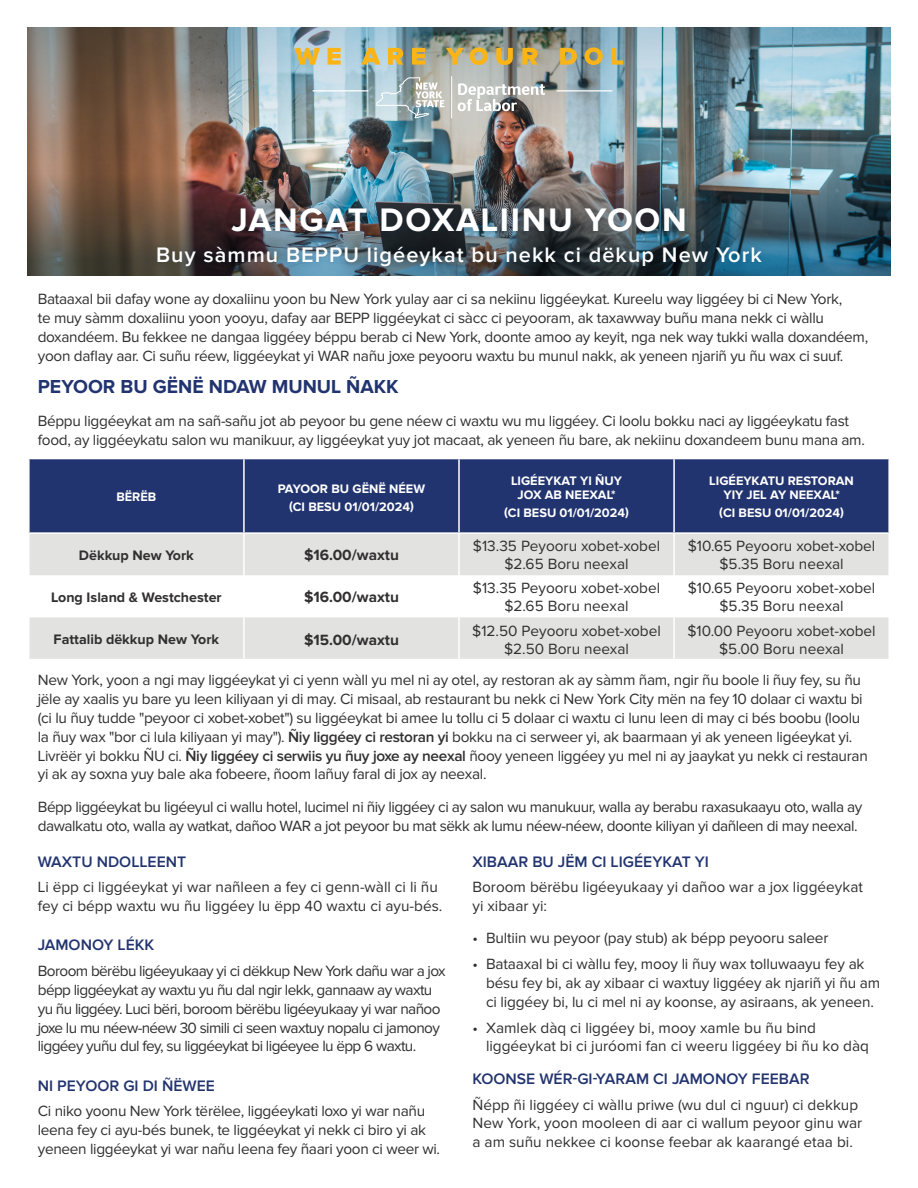
<style>
.page{position:relative;width:918px;height:1188px;background:#fff}
.page>*{position:absolute;margin:0;border:0;box-sizing:border-box;transform-origin:0 0}
.Fact_Sheet_Headline{font:700 33.75px "Proxima Nova";letter-spacing:.05em;color:#fff}
.Fact_Sheet_Headline-2{font:600 21.75px "Proxima Nova";letter-spacing:.05em;color:#fff}
.Body_Copy{font:700 19.5px "Proxima Nova";color:#22346f}
.Section_By-line{font:600 15.75px "Proxima Nova";color:#22346f}
.Body_Copy-2{font:15.3px/18.9px "Proxima Nova";letter-spacing:-.02em;color:#312f30}
.Body_Copy-3{font:15.3px/18px "Proxima Nova";color:#312f30;text-align:center}
.Body_Copy-4{font:15.3px/18.9px "Proxima Nova";letter-spacing:-.04em;color:#312f30}
.Body_Copy-5{font:700 15.3px "Proxima Nova";color:#312f30}
.Body_Copy-6{font:700 14.25px "Proxima Nova";color:#312f30}
.Table_header{font:700 12.75px/13.5px "Proxima Nova";color:#fff;text-align:center}
.s1{font-weight:600}
</style>
<div class="page">
<img style="left:27px;top:162px;width:864px;height:12px">
<img style="left:27px;top:27px;width:864px;height:135px">
<img style="left:27px;top:174px;width:864px;height:102px">
<div style="left:152px;top:203px;width:615px;height:69px;background:#002953;opacity:.2"></div>
<hr style="left:557px;top:90px;width:55px;height:1px;background:#fff">
<hr style="left:312px;top:90px;width:56px;height:1px;background:#fff">
<svg style="left:295px;top:48px;width:25px;height:17px"></svg>
<svg style="left:328px;top:48px;width:13px;height:17px"></svg>
<svg style="left:361px;top:48px;width:20px;height:17px"></svg>
<svg style="left:388px;top:48px;width:15px;height:17px"></svg>
<svg style="left:412px;top:48px;width:13px;height:17px"></svg>
<svg style="left:446px;top:48px;width:18px;height:17px"></svg>
<svg style="left:470px;top:48px;width:18px;height:17px"></svg>
<svg style="left:496px;top:48px;width:17px;height:17px"></svg>
<svg style="left:522px;top:48px;width:16px;height:17px"></svg>
<svg style="left:560px;top:48px;width:17px;height:17px"></svg>
<svg style="left:585px;top:48px;width:18px;height:17px"></svg>
<svg style="left:611px;top:48px;width:12px;height:17px"></svg>
<svg style="left:458px;top:83px;width:87px;height:28px"></svg>
<hr style="left:451px;top:76px;width:1px;height:43px;background:#fff">
<svg style="left:376px;top:77px;width:69px;height:41px;background:#b3c0c2"></svg>
<div style="left:30px;top:459px;width:858px;height:73px;background:#22346f"></div>
<svg style="left:30px;top:534px;width:858px;height:125px;fill:#e2e2e1"></svg>
<hr style="left:243px;top:459px;width:2px;height:73px;background:#fff">
<hr style="left:458px;top:459px;width:2px;height:73px;background:#fff">
<hr style="left:673px;top:459px;width:2px;height:73px;background:#fff">
<hr style="left:243px;top:534px;width:2px;height:41px;background:#fff">
<hr style="left:458px;top:534px;width:2px;height:41px;background:#fff">
<hr style="left:673px;top:534px;width:2px;height:41px;background:#fff">
<hr style="left:243px;top:575px;width:2px;height:42px;background:#fff">
<hr style="left:458px;top:575px;width:2px;height:42px;background:#fff">
<hr style="left:673px;top:575px;width:2px;height:42px;background:#fff">
<hr style="left:243px;top:617px;width:2px;height:42px;background:#fff">
<hr style="left:458px;top:617px;width:2px;height:42px;background:#fff">
<hr style="left:673px;top:617px;width:2px;height:42px;background:#fff">
<p class="Fact_Sheet_Headline" style="left:231px;top:204px;width:457px">JANGAT DOXALIINU YOON</p>
<p class="Fact_Sheet_Headline-2" style="left:156px;top:242px;width:607px">Buy sàmmu BEPPU ligéeykat bu nekk ci dëkup New York</p>
<p class="Body_Copy-2" style="left:38px;top:290px;width:832px">Bataaxal bii dafay wone ay doxaliinu yoon bu New York yulay aar ci sa nekiinu liggéeykat. Kureelu way liggéey bi ci New York,<br>te muy sàmm doxaliinu yoon yooyu, dafay aar BEPP liggéeykat ci sàcc ci peyooram, ak taxawway buñu mana nekk ci wàllu doxandéem. Bu fekkee ne dangaa liggéey béppu berab ci New York, doonte amoo ay keyit, nga nek way tukki walla doxandéem, yoon daflay aar. Ci suñu réew, liggéeykat yi WAR nañu joxe peyooru waxtu bu munul nakk, ak yeneen njariñ yu ñu wax ci suuf.</p>
<p class="Body_Copy" style="left:38px;top:378px;width:362px">PEYOOR BU GËNË NDAW MUNUL ÑAKK</p>
<p class="Body_Copy-2" style="left:38px;top:412px;width:829px">Béppu liggéeykat am na sañ-sañu jot ab peyoor bu gene néew ci waxtu wu mu liggéey. Ci loolu bokku naci ay liggéeykatu fast food, ay liggéeykatu salon wu manikuur, ay liggéeykat yuy jot macaat, ak yeneen ñu bare, ak nekiinu doxandeem bunu mana am.</p>
<p class="Table_header" style="left:116px;top:490px;width:41px">BËRËB</p>
<p class="Table_header" style="left:278px;top:482px;width:149px">PAYOOR BU GËNË NÉEW</p>
<p class="Table_header" style="left:289px;top:500px;width:126px">(CI BESU 01/01/2024)</p>
<p class="Table_header" style="left:511px;top:475px;width:112px">LIGÉEYKAT YI ÑUY<br>JOX AB NEEXAL*</p>
<p class="Table_header" style="left:504px;top:506px;width:126px">(CI BESU 01/01/2024)</p>
<p class="Table_header" style="left:709px;top:475px;width:146px">LIGÉEYKATU RESTORAN<br>YIY JEL AY NEEXAL*</p>
<p class="Table_header" style="left:719px;top:506px;width:126px">(CI BESU 01/01/2024)</p>
<p class="Body_Copy-6" style="left:79px;top:549px;width:116px">Dëkkup New York</p>
<p class="Body_Copy-5" style="left:304px;top:548px;width:96px">$16.00/waxtu</p>
<p class="Body_Copy-3" style="left:473px;top:538px;width:189px">$13.35 Peyooru xobet-xobel $2.65 Boru neexal</p>
<p class="Body_Copy-3" style="left:688px;top:538px;width:189px">$10.65 Peyooru xobet-xobel $5.35 Boru neexal</p>
<p class="Body_Copy-6" style="left:51px;top:591px;width:172px">Long Island &amp; Westchester</p>
<p class="Body_Copy-5" style="left:304px;top:590px;width:96px">$16.00/waxtu</p>
<p class="Body_Copy-3" style="left:473px;top:580px;width:189px">$13.35 Peyooru xobet-xobel $2.65 Boru neexal</p>
<p class="Body_Copy-3" style="left:688px;top:580px;width:189px">$10.65 Peyooru xobet-xobel $5.35 Boru neexal</p>
<p class="Body_Copy-6" style="left:54px;top:633px;width:167px">Fattalib dëkkup New York</p>
<p class="Body_Copy-5" style="left:304px;top:632px;width:96px">$15.00/waxtu</p>
<p class="Body_Copy-3" style="left:472px;top:622px;width:190px">$12.50 Peyooru xobet-xobel $2.50 Boru neexal</p>
<p class="Body_Copy-3" style="left:687px;top:622px;width:190px">$10.00 Peyooru xobet-xobel $5.00 Boru neexal</p>
<p class="Body_Copy-2" style="left:38px;top:671px;width:832px">New York, yoon a ngi may liggéeykat yi ci yenn wàll yu mel ni ay otel, ay restoran ak ay sàmm ñam, ngir ñu boole li ñuy fey, su ñu jële ay xaalis yu bare yu leen kiliyaan yi di may. Ci misaal, ab restaurant bu nekk ci New York City mën na fey 10 dolaar ci waxtu bi (ci lu ñuy tudde "peyoor ci xobet-xobet") su liggéeykat bi amee lu tollu ci 5 dolaar ci waxtu ci lunu leen di may ci bés boobu (loolu la ñuy wax "bor ci lula kiliyaan yi may"). <span class="s1">Ñiy liggéey ci restoran yi</span> bokku na ci serweer yi, ak baarmaan yi ak yeneen ligéeykat yi.<br>Livrëër yi bokku ÑU ci. <span class="s1">Ñiy liggéey ci serwiis yu ñuy joxe ay neexal</span> ñooy yeneen liggéey yu mel ni ay jaaykat yu nekk ci restauran yi ak ay soxna yuy bale aka fobeere, ñoom lañuy faral di jox ay neexal.</p>
<p class="Body_Copy-2" style="left:38px;top:798px;width:826px">Bépp liggéeykat bu ligéeyul ci wallu hotel, lucimel ni ñiy liggéey ci ay salon wu manukuur, walla ay berabu raxasukaayu oto, walla ay dawalkatu oto, walla ay watkat, dañoo WAR a jot peyoor bu mat sëkk ak lumu néew-néew, doonte kiliyan yi dañleen di may neexal.</p>
<p class="Section_By-line" style="left:38px;top:852px;width:150px">WAXTU NDOLLEENT</p>
<p class="Body_Copy-3" style="left:38px;top:878px;width:406px;line-height:18.9px;text-align:left">Li ëpp ci liggéeykat yi war nañleen a fey ci genn-wàll ci li ñu fey ci bépp waxtu wu ñu liggéey lu ëpp 40 waxtu ci ayu-bés.</p>
<p class="Section_By-line" style="left:38px;top:936px;width:118px">JAMONOY LÉKK</p>
<p class="Body_Copy-4" style="left:38px;top:962px;width:409px">Boroom bërëbu ligéeyukaay yi ci dëkkup New York dañu war a jox bépp liggéeykat ay waxtu yu ñu dal ngir lekk, gannaaw ay waxtu yu ñu liggéey. Luci bëri, boroom bërëbu ligéeyukaay yi war nañoo joxe lu mu néew-néew 30 simili ci seen waxtuy nopalu ci jamonoy liggéey yuñu dul fey, su liggéeykat bi ligéeyee lu ëpp 6 waxtu.</p>
<p class="Section_By-line" style="left:38px;top:1076px;width:179px">NI PEYOOR GI DI ÑËWEE</p>
<p class="Body_Copy-2" style="left:38px;top:1102px;width:404px">Ci niko yoonu New York tërëlee, liggéeykati loxo yi war nañu leena fey ci ayu-bés bunek, te liggéeykat yi nekk ci biro yi ak yeneen liggéeykat yi war nañu leena fey ñaari yoon ci weer wi.</p>
<p class="Section_By-line" style="left:472px;top:852px;width:238px">XIBAAR BU JËM CI LIGÉEYKAT YI</p>
<p class="Body_Copy-3" style="left:472px;top:878px;width:392px;line-height:18.9px;text-align:left">Boroom bërëbu ligéeyukaay yi dañoo war a jox liggéeykat yi xibaar yi:</p>
<p class="Body_Copy-2" style="left:472px;top:930px;width:357px">• Bultiin wu peyoor (pay stub) ak bépp peyooru saleer</p>
<p class="Body_Copy-2" style="left:486px;top:955px;width:396px;text-indent:-14px">• Bataaxal bi ci wàllu fey, mooy li ñuy wax tolluwaayu fey ak bésu fey bi, ak ay xibaar ci waxtuy liggéey ak njariñ yi ñu am ci liggéey bi, lu ci mel ni ay koonse, ay asiraans, ak yeneen.</p>
<p class="Body_Copy-3" style="left:486px;top:1019px;width:384px;line-height:18.9px;text-align:left;text-indent:-14px">• Xamlek dàq ci liggéey bi, mooy xamle bu ñu bind liggéeykat bi ci juróomi fan ci weeru liggéey bi ñu ko dàq</p>
<p class="Section_By-line" style="left:472px;top:1070px;width:339px">KOONSE WÉR-GI-YARAM CI JAMONOY FEEBAR</p>
<p class="Body_Copy-3" style="left:472px;top:1096px;width:391px;line-height:18.9px;text-align:left">Ñépp ñi liggéey ci wàllu priwe (wu dul ci nguur) ci dekkup<br>New York, yoon mooleen di aar ci wallum peyoor ginu war a am suñu nekkee ci koonse feebar ak kaarangé etaa bi.</p>
</div>
